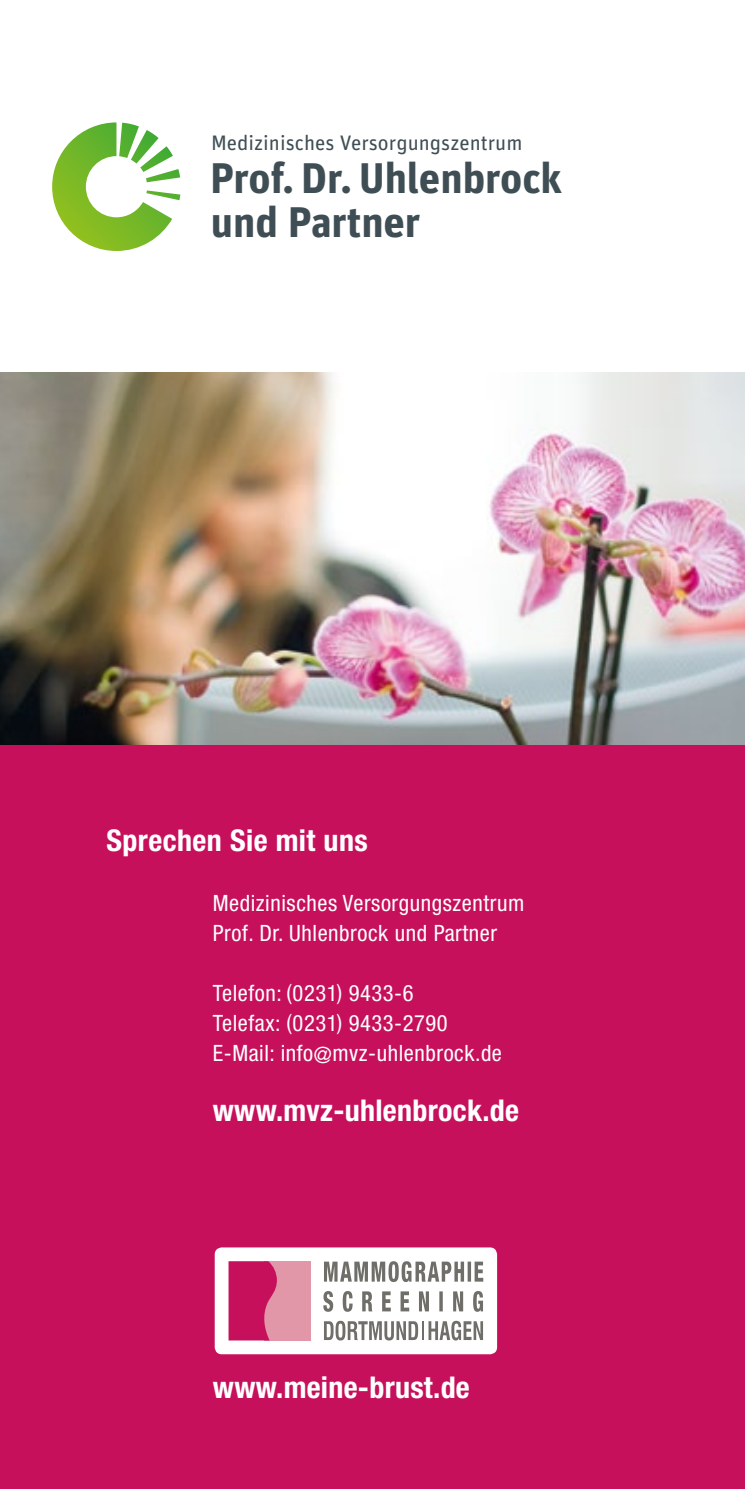
<style>
.page{position:relative;width:745px;height:1489px;background:#fff}
.page>*{position:absolute;margin:0;border:0;box-sizing:border-box;transform-origin:0 0}
.t1{font:700 42.75px/43.8px "Unit Pro";color:#3f4e54}
.t2{font:700 condensed 30px "Helvetica Neue LT Std";letter-spacing:.01em;color:#fff}
.t3{font:condensed 22.5px/30px "Helvetica Neue LT Std";letter-spacing:.025em;color:#fff}
.t4{font:21px "Unit Pro";color:#3f4e54}
</style>
<div class="page">
<div style="left:0;top:670px;width:744px;height:818px;background:#c7105c"></div>
<img style="left:0;top:372px;width:744px;height:372px">
<div style="left:214px;top:1247px;width:283px;height:107px;background:#fff;border-radius:7px"></div>
<div style="left:264px;top:1261px;width:46px;height:79px;background:#e297a9"></div>
<svg style="left:228px;top:1261px;width:49px;height:79px;background:#cb2669"></svg>
<svg style="left:324px;top:1261px;width:159px;height:20px"></svg>
<svg style="left:323px;top:1291px;width:159px;height:20px"></svg>
<svg style="left:324px;top:1320px;width:158px;height:20px"></svg>
<svg style="left:52px;top:122px;width:128px;height:129px"></svg>
<p class="t4" style="left:211px;top:128px;width:312px">Medizinisches Versorgungszentrum</p>
<h1 class="t1" style="left:210px;top:154px;width:353px">Prof. Dr. Uhlenbrock und Partner</h1>
<h2 class="t2" style="left:106px;top:822px;width:263px">Sprechen Sie mit uns</h2>
<p class="t3" style="left:213px;top:888px;width:313px">Medizinisches Versorgungszentrum<br>Prof. Dr. Uhlenbrock und Partner</p>
<p class="t3" style="left:213px;top:978px;width:290px">Telefon: (0231) 9433-6<br>Telefax: (0231) 9433-2790<br>E-Mail: info@mvz-uhlenbrock.de</p>
<h2 class="t2" style="left:213px;top:1092px;width:307px">www.mvz-uhlenbrock.de</h2>
<h2 class="t2" style="left:213px;top:1368px;width:258px">www.meine-brust.de</h2>
</div>
